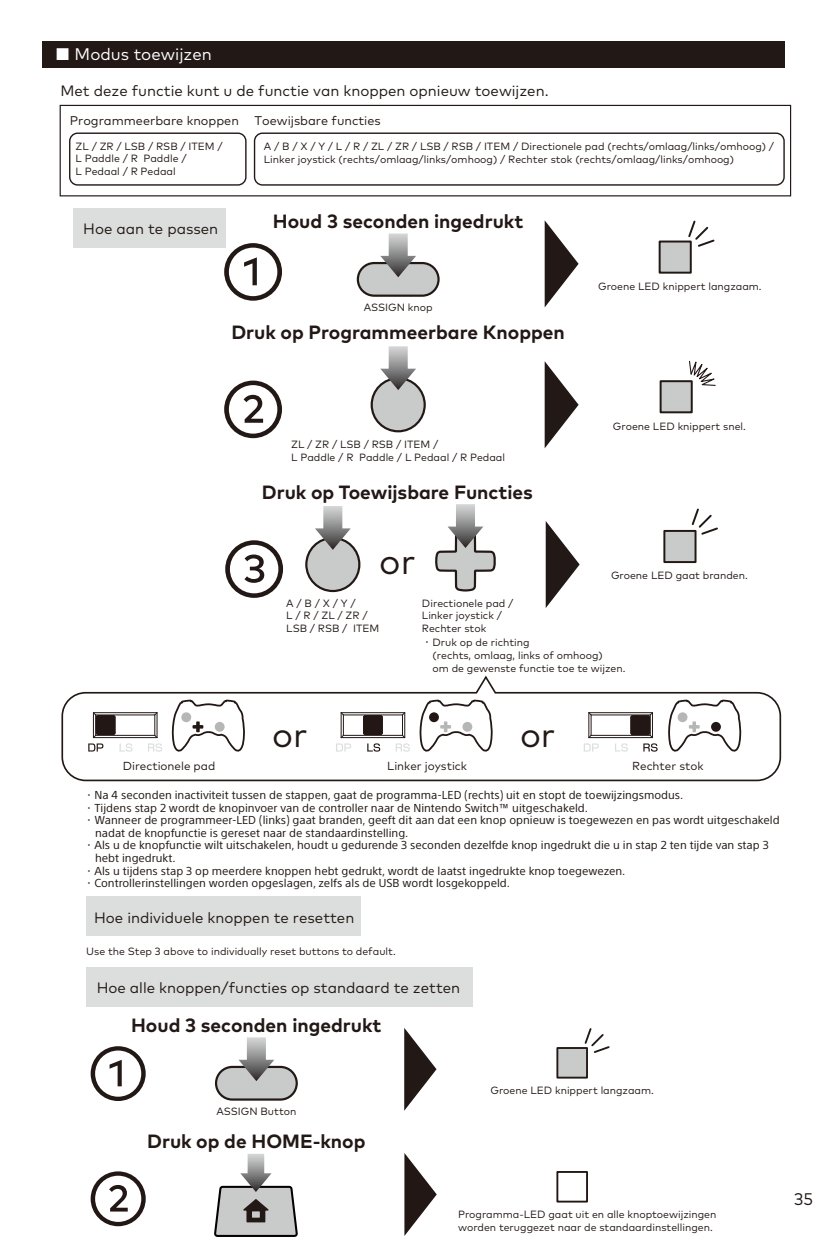
<style>
.page{position:relative;width:834px;height:1251px;background:#fff}
.page>*{position:absolute;margin:0;border:0;box-sizing:border-box;transform-origin:0 0}
.t1{font:65.1px/137.4px "Mark OT";color:#221815}
.t2{font:62.1px "Mark OT";color:#221714}
.t3{font:62.1px "Mark OT";color:#221815}
.t4{font:35.7px "Mark OT";color:#221815}
.t5{font:34.8px "Mark OT";color:#221815}
.t6{font:700 19.2px "Mark OT";color:#221815}
.t7{font:16.8px "Mark OT";color:#fff}
.t8{font:16.8px "Mark OT";color:#221815}
.t9{font:15px "Mark OT";color:#221815}
.t10{font:12.6px "Mark OT";color:#221815}
.t11{font:11.7px "Mark OT";color:#221815}
.t12{font:10.5px/12.6px "Mark OT";color:#221815}
.t13{font:10.5px "SST Jp Pro";color:#221815}
.s1{font-family:"SST Jp Pro"}
</style>
<div class="page">
<svg style="left:545px;top:521px;width:34px;height:87px"></svg>
<div style="left:663px;top:530px;width:33px;height:33px;background:#c9caca;border:2px solid #221815"></div>
<div style="left:306px;top:538px;width:53px;height:53px;background:#c9caca;border-radius:50%"></div>
<div style="left:305px;top:537px;width:55px;height:55px;border:2px solid #221815;border-radius:50%"></div>
<svg style="left:315px;top:506px;width:36px;height:43px"></svg>
<svg style="left:435px;top:504px;width:61px;height:87px"></svg>
<svg style="left:61px;top:675px;width:720px;height:107px"></svg>
<hr style="left:93px;top:712px;width:64px;height:1px;background:#221714">
<hr style="left:93px;top:737px;width:64px;height:1px;background:#221714">
<hr style="left:96px;top:734px;width:59px;height:1px;background:#221714">
<hr style="left:96px;top:714px;width:59px;height:1px;background:#221714">
<svg style="left:88px;top:712px;width:44px;height:39px"></svg>
<svg style="left:148px;top:712px;width:14px;height:39px"></svg>
<svg style="left:172px;top:698px;width:74px;height:56px"></svg>
<div style="left:181px;top:712px;width:10px;height:10px;background:#b6b6b6;border-radius:50%"></div>
<div style="left:215px;top:721px;width:9px;height:10px;background:#b6b6b6;border-radius:50%"></div>
<hr style="left:341px;top:712px;width:63px;height:1px;background:#221714">
<hr style="left:341px;top:737px;width:63px;height:1px;background:#221714">
<hr style="left:343px;top:734px;width:59px;height:1px;background:#221714">
<hr style="left:343px;top:714px;width:59px;height:1px;background:#221714">
<svg style="left:362px;top:714px;width:21px;height:21px"></svg>
<svg style="left:336px;top:712px;width:15px;height:39px"></svg>
<svg style="left:367px;top:743px;width:13px;height:8px"></svg>
<svg style="left:395px;top:712px;width:15px;height:39px"></svg>
<svg style="left:420px;top:698px;width:73px;height:56px"></svg>
<div style="left:429px;top:712px;width:10px;height:10px;background:#221714;border-radius:50%"></div>
<div style="left:462px;top:721px;width:10px;height:10px;background:#b6b6b6;border-radius:50%"></div>
<hr style="left:588px;top:712px;width:64px;height:1px;background:#221714">
<hr style="left:588px;top:737px;width:64px;height:1px;background:#221714">
<hr style="left:591px;top:734px;width:59px;height:1px;background:#221714">
<hr style="left:591px;top:714px;width:59px;height:1px;background:#221714">
<svg style="left:583px;top:712px;width:15px;height:39px"></svg>
<svg style="left:615px;top:712px;width:42px;height:39px"></svg>
<svg style="left:668px;top:698px;width:74px;height:56px"></svg>
<div style="left:677px;top:712px;width:10px;height:10px;background:#b6b6b6;border-radius:50%"></div>
<div style="left:711px;top:721px;width:9px;height:10px;background:#221714;border-radius:50%"></div>
<svg style="left:690px;top:508px;width:28px;height:28px"></svg>
<div style="left:86px;top:896px;width:274px;height:39px;background:#dcdddd"></div>
<svg style="left:404px;top:1153px;width:32px;height:82px"></svg>
<div style="left:556px;top:1170px;width:32px;height:32px;background:#fff;border:2px solid #221714"></div>
<div style="left:86px;top:966px;width:386px;height:40px;background:#dcdddd"></div>
<svg style="left:404px;top:1028px;width:32px;height:82px"></svg>
<div style="left:556px;top:1046px;width:32px;height:32px;background:#c9caca;border:2px solid #221815"></div>
<svg style="left:583px;top:1028px;width:27px;height:26px"></svg>
<div style="left:659px;top:380px;width:33px;height:33px;background:#c9caca;border:2px solid #221815"></div>
<svg style="left:688px;top:360px;width:28px;height:26px"></svg>
<svg style="left:544px;top:361px;width:34px;height:87px"></svg>
<div style="left:371px;top:378px;width:53px;height:53px;background:#c9caca;border-radius:50%"></div>
<div style="left:370px;top:377px;width:55px;height:55px;border:2px solid #221815;border-radius:50%"></div>
<div style="left:69px;top:132px;width:177px;height:54px;border:1px solid #221815;border-radius:8px"></div>
<div style="left:254px;top:132px;width:530px;height:54px;border:1px solid #221815;border-radius:8px"></div>
<div style="left:60px;top:105px;width:731px;height:91px;border:1px solid #221815"></div>
<div style="left:74px;top:208px;width:152px;height:39px;background:#dcdddd"></div>
<div style="left:43px;top:41px;width:741px;height:27px;background:#221815"></div>
<svg style="left:544px;top:220px;width:34px;height:87px"></svg>
<div style="left:658px;top:240px;width:33px;height:33px;background:#c9caca;border:2px solid #221815"></div>
<svg style="left:686px;top:220px;width:29px;height:28px"></svg>
<div style="left:358px;top:263px;width:80px;height:32px;background:#c9caca;border-radius:16px"></div>
<div style="left:357px;top:262px;width:82px;height:35px;border:2px solid #221815;border-radius:16px"></div>
<svg style="left:380px;top:233px;width:36px;height:44px"></svg>
<svg style="left:380px;top:346px;width:36px;height:44px"></svg>
<div style="left:216px;top:1066px;width:81px;height:33px;background:#c9caca;border-radius:16px"></div>
<div style="left:215px;top:1065px;width:83px;height:35px;border:2px solid #221815;border-radius:16px"></div>
<svg style="left:238px;top:1037px;width:36px;height:43px"></svg>
<svg style="left:214px;top:1154px;width:84px;height:83px"></svg>
<h3 class="t7" style="left:55px;top:44px;width:158px">■ Modus toewijzen</h3>
<h3 class="t9" style="left:60px;top:81px;width:489px">Met deze functie kunt u de functie van knoppen opnieuw toewijzen.</h3>
<p class="t10" style="left:70px;top:112px;width:312px">Programmeerbare knoppen Toewijsbare functies</p>
<p class="t12" style="left:76px;top:139px;width:149px">ZL / ZR / LSB / RSB / ITEM /<br>L Paddle / R Paddle /<br>L Pedaal / R Pedaal</p>
<h3 class="t9" style="left:83px;top:220px;width:136px">Hoe aan te passen</h3>
<p class="t12" style="left:264px;top:140px;width:511px">A / B / X / Y / L / R / ZL / ZR / LSB / RSB / ITEM / Directionele pad (rechts/omlaag/links/omhoog) /<br>Linker joystick (rechts/omlaag/links/omhoog) / Rechter stok (rechts/omlaag/links/omhoog)</p>
<h3 class="t6" style="left:273px;top:208px;width:252px">Houd 3 seconden ingedrukt</h3>
<h1 class="t1" style="left:219px;top:202px;width:68px">①<br>②</h1>
<p class="t12" style="left:363px;top:301px;width:70px">ASSIGN knop</p>
<h3 class="t6" style="left:231px;top:320px;width:335px">Druk op Programmeerbare Knoppen</h3>
<p class="t12" style="left:291px;top:438px;width:215px">ZL / ZR / LSB / RSB / ITEM /<br>L Paddle / R Paddle / L Pedaal / R Pedaal</p>
<h3 class="t6" style="left:262px;top:479px;width:272px">Druk op Toewijsbare Functies</h3>
<p class="t12" style="left:598px;top:280px;width:165px">Groene LED knippert langzaam.</p>
<p class="t12" style="left:613px;top:419px;width:134px">Groene LED knippert snel.</p>
<h1 class="t1" style="left:221px;top:499px;width:68px">③</h1>
<h3 class="t4" style="left:379px;top:539px;width:38px">or</h3>
<p class="t12" style="left:286px;top:596px;width:94px">A / B / X / Y /<br>L / R / ZL / ZR /<br>LSB / RSB / ITEM</p>
<p class="t12" style="left:611px;top:569px;width:138px">Groene LED gaat branden.</p>
<p class="t12" style="left:422px;top:596px;width:93px">Directionele pad /<br>Linker joystick /<br>Rechter stok</p>
<p class="t12" style="left:432px;top:636px;width:194px;text-indent:-10px"><span class="s1">・</span>Druk op de richting<br>(rechts, omlaag, links of omhoog)<br>om de gewenste functie toe te wijzen.</p>
<h3 class="t5" style="left:272px;top:713px;width:37px">or</h3>
<h3 class="t5" style="left:520px;top:713px;width:37px">or</h3>
<p class="t11" style="left:123px;top:758px;width:94px">Directionele pad</p>
<p class="t11" style="left:387px;top:758px;width:81px">Linker joystick</p>
<p class="t11" style="left:632px;top:758px;width:73px">Rechter stok</p>
<p class="t13" style="left:84px;top:787px;width:601px">・ Na 4 seconden inactiviteit tussen de stappen, gaat de programma-LED (rechts) uit en stopt de toewijzingsmodus.</p>
<p class="t13" style="left:84px;top:799px;width:505px">・ Tijdens stap 2 wordt de knopinvoer van de controller naar de Nintendo Switch™ uitgeschakeld.</p>
<p class="t13" style="left:84px;top:812px;width:697px">・ Wanneer de programmeer-LED (links) gaat branden, geeft dit aan dat een knop opnieuw is toegewezen en pas wordt uitgeschakeld</p>
<p class="t13" style="left:95px;top:824px;width:315px">nadat de knopfunctie is gereset naar de standaardinstelling.</p>
<p class="t13" style="left:84px;top:837px;width:686px">・ Als u de knopfunctie wilt uitschakelen, houdt u gedurende 3 seconden dezelfde knop ingedrukt die u in stap 2 ten tijde van stap 3</p>
<p class="t13" style="left:95px;top:850px;width:82px">hebt ingedrukt.</p>
<p class="t13" style="left:84px;top:862px;width:543px">・ Als u tijdens stap 3 op meerdere knoppen hebt gedrukt, wordt de laatst ingedrukte knop toegewezen.</p>
<p class="t13" style="left:84px;top:875px;width:427px">・ Controllerinstellingen worden opgeslagen, zelfs als de USB wordt losgekoppeld.</p>
<h3 class="t9" style="left:94px;top:908px;width:262px">Hoe individuele knoppen te resetten</h3>
<p class="t12" style="left:86px;top:944px;width:311px">Use the Step 3 above to individually reset buttons to default.</p>
<h3 class="t9" style="left:97px;top:978px;width:365px">Hoe alle knoppen/functies op standaard te zetten</h3>
<h3 class="t6" style="left:131px;top:1012px;width:252px">Houd 3 seconden ingedrukt</h3>
<h2 class="t3" style="left:86px;top:1034px;width:65px">①</h2>
<p class="t12" style="left:216px;top:1104px;width:81px">ASSIGN Button</p>
<h3 class="t6" style="left:147px;top:1128px;width:220px">Druk op de HOME-knop</h3>
<h2 class="t2" style="left:86px;top:1160px;width:65px">②</h2>
<p class="t12" style="left:490px;top:1083px;width:165px">Groene LED knippert langzaam.</p>
<p class="t12" style="left:458px;top:1207px;width:260px">Programma-LED gaat uit en alle knoptoewijzingen worden teruggezet naar de standaardinstellingen.</p>
<h3 class="t8" style="left:794px;top:1188px;width:21px">35</h3>
</div>
